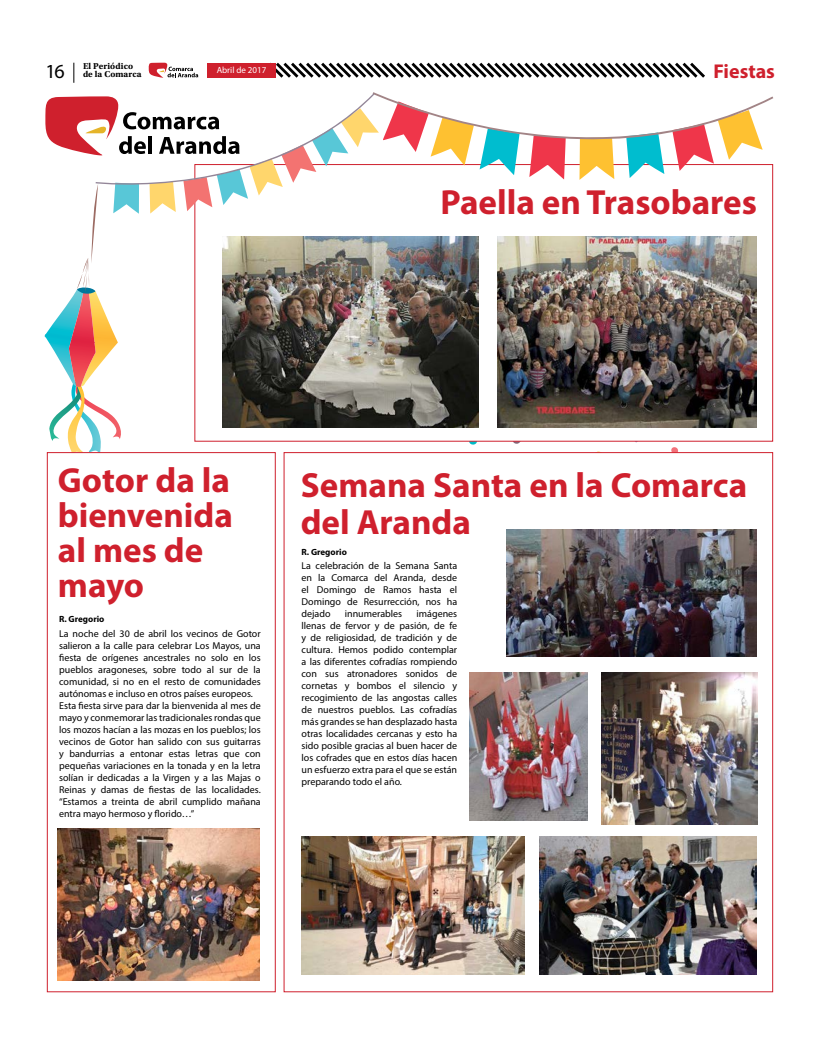
<style>
.page{position:relative;width:820px;height:1049px;background:#fff}
.page>*{position:absolute;margin:0;border:0;box-sizing:border-box;transform-origin:0 0}
.t1{font:700 35px/35px "Myriad Pro";color:#cf202d}
.t2{font:700 20px "Myriad Pro";color:#cf202d}
.t3{font:20px "Myriad Pro";color:#000}
.t4{font:10px/12px "Myriad Pro";color:#000;text-align:justify}
.t5{font:700 9px "Utopia Std";letter-spacing:.01em;color:#000}
.t6{font:700 9px "Myriad Pro";color:#000}
.t7{font:9px "Myriad Pro";color:#fff}
</style>
<div class="page">
<svg style="left:148px;top:63px;width:50px;height:15px"></svg>
<svg style="left:270px;top:62px;width:435px;height:16px"></svg>
<svg style="left:44px;top:92px;width:729px;height:385px"></svg>
<div style="left:47px;top:452px;width:229px;height:540px;background:#fff;border:1px solid #cf202d"></div>
<div style="left:283px;top:452px;width:489px;height:540px;background:#fff"></div>
<img style="left:497px;top:236px;width:259px;height:191px">
<img style="left:222px;top:236px;width:256px;height:191px">
<img style="left:58px;top:828px;width:201px;height:152px">
<img style="left:539px;top:836px;width:217px;height:138px">
<img style="left:601px;top:672px;width:156px;height:152px">
<img style="left:506px;top:529px;width:249px;height:127px">
<img style="left:469px;top:672px;width:117px;height:148px">
<img style="left:301px;top:836px;width:223px;height:139px">
<div style="left:207px;top:63px;width:69px;height:15px;background:#cf202d"></div>
<svg style="left:73px;top:63px;width:1px;height:20px"></svg>
<p class="t5" style="left:83px;top:61px;width:52px">El Periódico</p>
<h2 class="t3" style="left:45px;top:59px;width:21px">16</h2>
<p class="t5" style="left:83px;top:69px;width:60px">de la Comarca</p>
<h2 class="t2" style="left:713px;top:58px;width:63px">Fiestas</h2>
<p class="t7" style="left:216px;top:65px;width:51px">Abril de 2017</p>
<h1 class="t1" style="left:440px;top:184px;width:318px">Paella en Trasobares</h1>
<h1 class="t1" style="left:58px;top:461px;width:176px">Gotor da la bienvenida al mes de mayo</h1>
<p class="t4" style="left:59px;top:627px;width:203px;text-align:left">La noche del 30 de abril los vecinos de Gotor salieron a la calle para celebrar Los Mayos, una fiesta de orígenes ancestrales no solo en los pueblos aragoneses, sobre todo al sur de la comunidad, si no en el resto de comunidades autónomas e incluso en otros países europeos.<br>Esta fiesta sirve para dar la bienvenida al mes de mayo y conmemorar las tradicionales rondas que los mozos hacían a las mozas en los pueblos; los vecinos de Gotor han salido con sus guitarras y bandurrias a entonar estas letras que con pequeñas variaciones en la tonada y en la letra solían ir dedicadas a la Virgen y a las Majas o Reinas y damas de fiestas de las localidades. “Estamos a treinta de abril cumplido mañana entra mayo hermoso y florido…”</p>
<p class="t6" style="left:59px;top:613px;width:47px">R. Gregorio</p>
<h1 class="t1" style="left:300px;top:466px;width:448px;line-height:36.4px">Semana Santa en la Comarca del Aranda</h1>
<p class="t4" style="left:301px;top:559px;width:157px">La celebración de la Semana Santa en la Comarca del Aranda, desde el Domingo de Ramos hasta el Domingo de Resurrección, nos ha dejado</p>
<p class="t6" style="left:301px;top:546px;width:47px">R. Gregorio</p>
<p class="t4" style="left:345px;top:607px;width:59px">innumerables</p>
<p class="t4" style="left:301px;top:607px;width:157px;text-indent:115px">imágenes llenas de fervor y de pasión, de fe y de religiosidad, de tradición y de cultura. Hemos podido contemplar a las diferentes cofradías rompiendo con sus atronadores sonidos de cornetas y bombos el silencio y recogimiento de las angostas calles de nuestros pueblos. Las cofradías más grandes se han desplazado hasta otras localidades cercanas y esto ha sido posible gracias al buen hacer de los cofrades que en estos días hacen un esfuerzo extra para el que se están preparando todo el año.</p>
</div>
